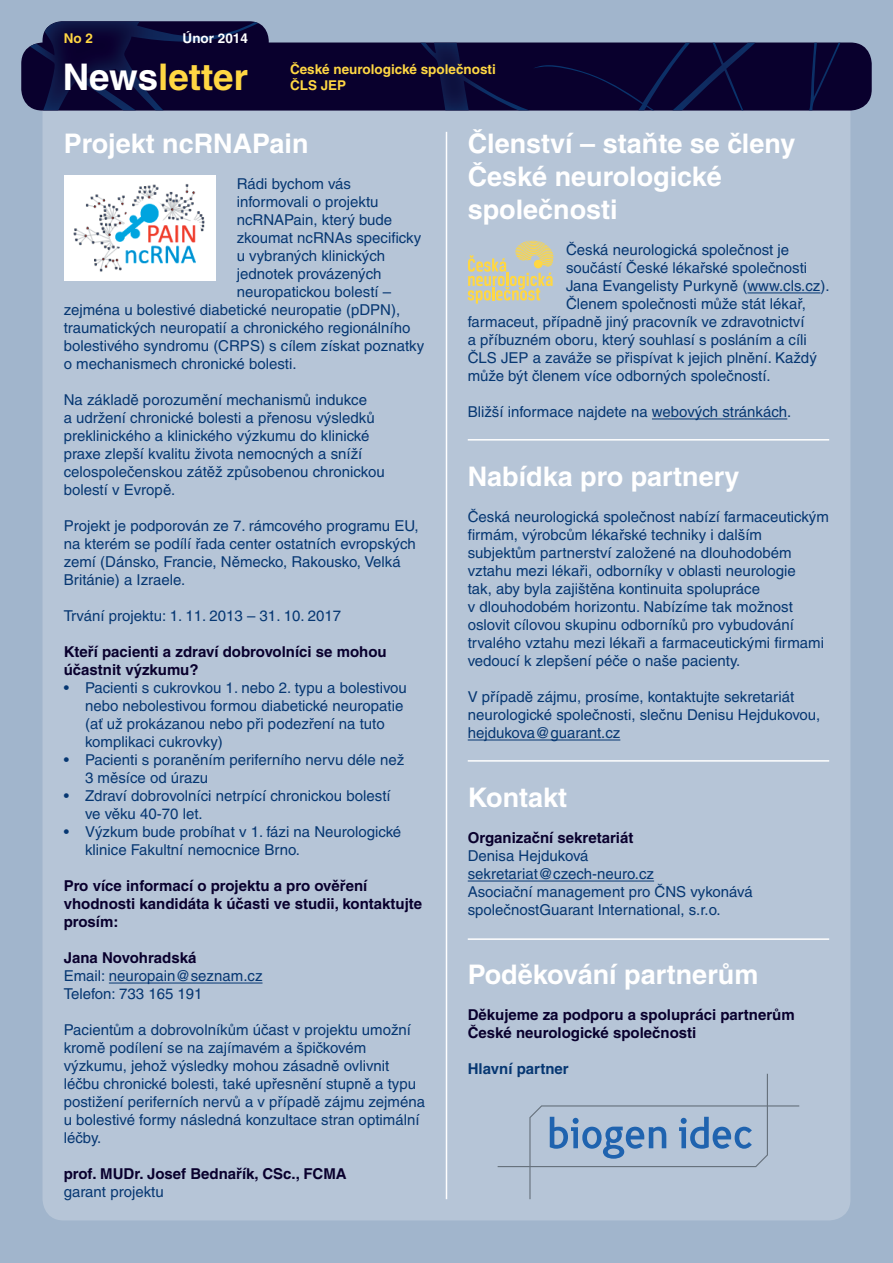
<style>
.page{position:relative;width:893px;height:1263px;background:#a1b5cc}
.page>*{position:absolute;margin:0;border:0;box-sizing:border-box;transform-origin:0 0}
.t1{font:700 36.75px "Helvetica CE";color:#ffd743}
.t2{font:700 27px/33px "Helvetica CE";color:#fff}
.t3{font:15px/18px "Helvetica CE";color:#063772}
.t4{font:700 15px/18px "Helvetica CE";color:#09002d}
.t5{font:700 15px "Helvetica CE";color:#063772}
.t6{font:700 13.5px/16.2px "Helvetica CE";color:#ffd743}
.t7{font:700 13.5px "Helvetica CE";color:#fff}
.s1{color:#fff}
</style>
<div class="page">
<div style="left:43px;top:64px;width:807px;height:1156px;background:#b6c5d7;border-radius:21px"></div>
<svg style="left:21px;top:23px;width:851px;height:88px;fill:#09002d"></svg>
<img style="left:809px;top:43px;width:31px;height:68px">
<img style="left:690px;top:43px;width:66px;height:68px">
<img style="left:533px;top:43px;width:157px;height:68px">
<img style="left:420px;top:43px;width:110px;height:68px">
<img style="left:30px;top:21px;width:228px;height:90px">
<hr style="left:446px;top:132px;width:1px;height:1067px;background:#fff">
<hr style="left:109px;top:983px;width:153px;height:1px;background:#063772">
<hr style="left:747px;top:293px;width:73px;height:1px;background:#063772">
<hr style="left:652px;top:419px;width:135px;height:1px;background:#063772">
<hr style="left:468px;top:740px;width:152px;height:1px;background:#063772">
<hr style="left:468px;top:881px;width:186px;height:1px;background:#063772">
<div style="left:64px;top:175px;width:151px;height:106px;background:#fff"></div>
<img style="left:73px;top:184px;width:132px;height:88px">
<hr style="left:468px;top:439px;width:361px;height:2px;background:#fff">
<hr style="left:468px;top:760px;width:361px;height:2px;background:#fff">
<hr style="left:468px;top:938px;width:361px;height:2px;background:#fff">
<svg style="left:498px;top:1074px;width:301px;height:125px"></svg>
<svg style="left:468px;top:241px;width:85px;height:63px"></svg>
<p class="t6" style="left:64px;top:31px;width:31px">No 2</p>
<p class="t7" style="left:183px;top:33px;width:67px">Únor 2014</p>
<h1 class="t1" style="left:63px;top:64px;width:187px"><span class="s1">News</span>letter</h1>
<p class="t6" style="left:290px;top:62px;width:207px">České neurologické společnosti<br>ČLS JEP</p>
<h2 class="t2" style="left:64px;top:129px;width:246px">Projekt ncRNAPain</h2>
<p class="t3" style="left:237px;top:176px;width:116px">Rádi bychom vás</p>
<p class="t3" style="left:237px;top:194px;width:143px">informovali o projektu</p>
<p class="t3" style="left:237px;top:212px;width:157px">ncRNAPain, který bude</p>
<p class="t3" style="left:237px;top:230px;width:186px">zkoumat ncRNAs specificky</p>
<p class="t3" style="left:237px;top:248px;width:150px">u vybraných klinických</p>
<p class="t3" style="left:237px;top:266px;width:146px">jednotek provázených</p>
<p class="t3" style="left:237px;top:284px;width:156px">neuropatickou bolestí –</p>
<p class="t3" style="left:64px;top:302px;width:338px">zejména u bolestivé diabetické neuropatie (pDPN),</p>
<p class="t3" style="left:64px;top:320px;width:348px">traumatických neuropatií a chronického regionálního</p>
<p class="t3" style="left:64px;top:338px;width:362px">bolestivého syndromu (CRPS) s cílem získat poznatky</p>
<p class="t3" style="left:64px;top:356px;width:234px">o mechanismech chronické bolesti.</p>
<p class="t3" style="left:64px;top:392px;width:322px">Na základě porozumění mechanismů indukce<br>a udržení chronické bolesti a přenosu výsledků preklinického a klinického výzkumu do klinické praxe zlepší kvalitu života nemocných a sníží celospolečenskou zátěž způsobenou chronickou bolestí v Evropě.</p>
<p class="t3" style="left:64px;top:518px;width:356px">Projekt je podporován ze 7. rámcového programu EU, na kterém se podílí řada center ostatních evropských zemí (Dánsko, Francie, Německo, Rakousko, Velká Británie) a Izraele.</p>
<p class="t3" style="left:64px;top:608px;width:279px">Trvání projektu: 1. 11. 2013 – 31. 10. 2017</p>
<p class="t4" style="left:64px;top:644px;width:324px">Kteří pacienti a zdraví dobrovolníci se mohou účastnit výzkumu?</p>
<p class="t3" style="left:85px;top:680px;width:323px;text-indent:-21px">• Pacienti s cukrovkou 1. nebo 2. typu a bolestivou nebo nebolestivou formou diabetické neuropatie (ať už prokázanou nebo při podezření na tuto komplikaci cukrovky)</p>
<p class="t3" style="left:85px;top:752px;width:321px;text-indent:-21px">• Pacienti s poraněním periferního nervu déle než<br>3 měsíce od úrazu</p>
<p class="t3" style="left:85px;top:788px;width:307px;text-indent:-21px">• Zdraví dobrovolníci netrpící chronickou bolestí ve věku 40-70 let.</p>
<p class="t3" style="left:85px;top:824px;width:318px;text-indent:-21px">• Výzkum bude probíhat v 1. fázi na Neurologické klinice Fakultní nemocnice Brno.</p>
<p class="t4" style="left:64px;top:878px;width:360px">Pro více informací o projektu a pro ověření vhodnosti kandidáta k účasti ve studii, kontaktujte prosím:</p>
<p class="t4" style="left:64px;top:950px;width:134px">Jana Novohradská</p>
<p class="t3" style="left:64px;top:968px;width:200px">Email: neuropain@seznam.cz<br>Telefon: 733 165 191</p>
<p class="t3" style="left:64px;top:1022px;width:363px">Pacientům a dobrovolníkům účast v projektu umožní kromě podílení se na zajímavém a špičkovém výzkumu, jehož výsledky mohou zásadně ovlivnit léčbu chronické bolesti, také upřesnění stupně a typu postižení periferních nervů a v případě zájmu zejména u bolestivé formy následná konzultace stran optimální léčby.</p>
<p class="t4" style="left:64px;top:1166px;width:284px">prof. MUDr. Josef Bednařík, CSc., FCMA</p>
<p class="t3" style="left:64px;top:1184px;width:101px">garant projektu</p>
<h2 class="t2" style="left:468px;top:129px;width:329px">Členství – staňte se členy<br>České neurologické společnosti</h2>
<p class="t3" style="left:566px;top:242px;width:225px">Česká neurologická společnost je</p>
<p class="t3" style="left:566px;top:260px;width:243px">součástí České lékařské společnosti</p>
<p class="t3" style="left:566px;top:278px;width:265px">Jana Evangelisty Purkyně (www.cls.cz).</p>
<p class="t3" style="left:566px;top:296px;width:241px">Členem společnosti může stát lékař,</p>
<p class="t3" style="left:468px;top:314px;width:338px">farmaceut, případně jiný pracovník ve zdravotnictví</p>
<p class="t3" style="left:468px;top:332px;width:341px">a příbuzném oboru, který souhlasí s posláním a cíli</p>
<p class="t3" style="left:468px;top:350px;width:351px">ČLS JEP a zaváže se přispívat k jejich plnění. Každý</p>
<p class="t3" style="left:468px;top:368px;width:304px">může být členem více odborných společností.</p>
<p class="t3" style="left:468px;top:404px;width:325px">Bližší informace najdete na webových stránkách.</p>
<h2 class="t2" style="left:468px;top:462px;width:273px">Nabídka pro partnery</h2>
<p class="t3" style="left:468px;top:509px;width:363px">Česká neurologická společnost nabízí farmaceutickým firmám, výrobcům lékařské techniky i dalším subjektům partnerství založené na dlouhodobém vztahu mezi lékaři, odborníky v oblasti neurologie<br>tak, aby byla zajištěna kontinuita spolupráce<br>v dlouhodobém horizontu. Nabízíme tak možnost oslovit cílovou skupinu odborníků pro vybudování trvalého vztahu mezi lékaři a farmaceutickými firmami vedoucí k zlepšení péče o naše pacienty.</p>
<p class="t3" style="left:468px;top:689px;width:354px">V případě zájmu, prosíme, kontaktujte sekretariát neurologické společnosti, slečnu Denisu Hejdukovou, hejdukova@guarant.cz</p>
<h2 class="t2" style="left:468px;top:783px;width:101px">Kontakt</h2>
<p class="t4" style="left:468px;top:830px;width:167px">Organizační sekretariát</p>
<p class="t3" style="left:468px;top:848px;width:286px">Denisa Hejduková sekretariat@czech-neuro.cz<br>Asociační management pro ČNS vykonává společnostGuarant International, s.r.o.</p>
<h2 class="t2" style="left:468px;top:960px;width:292px">Poděkování partnerům</h2>
<p class="t4" style="left:468px;top:1007px;width:329px">Děkujeme za podporu a spolupráci partnerům<br>České neurologické společnosti</p>
<p class="t5" style="left:468px;top:1063px;width:102px">Hlavní partner</p>
</div>
